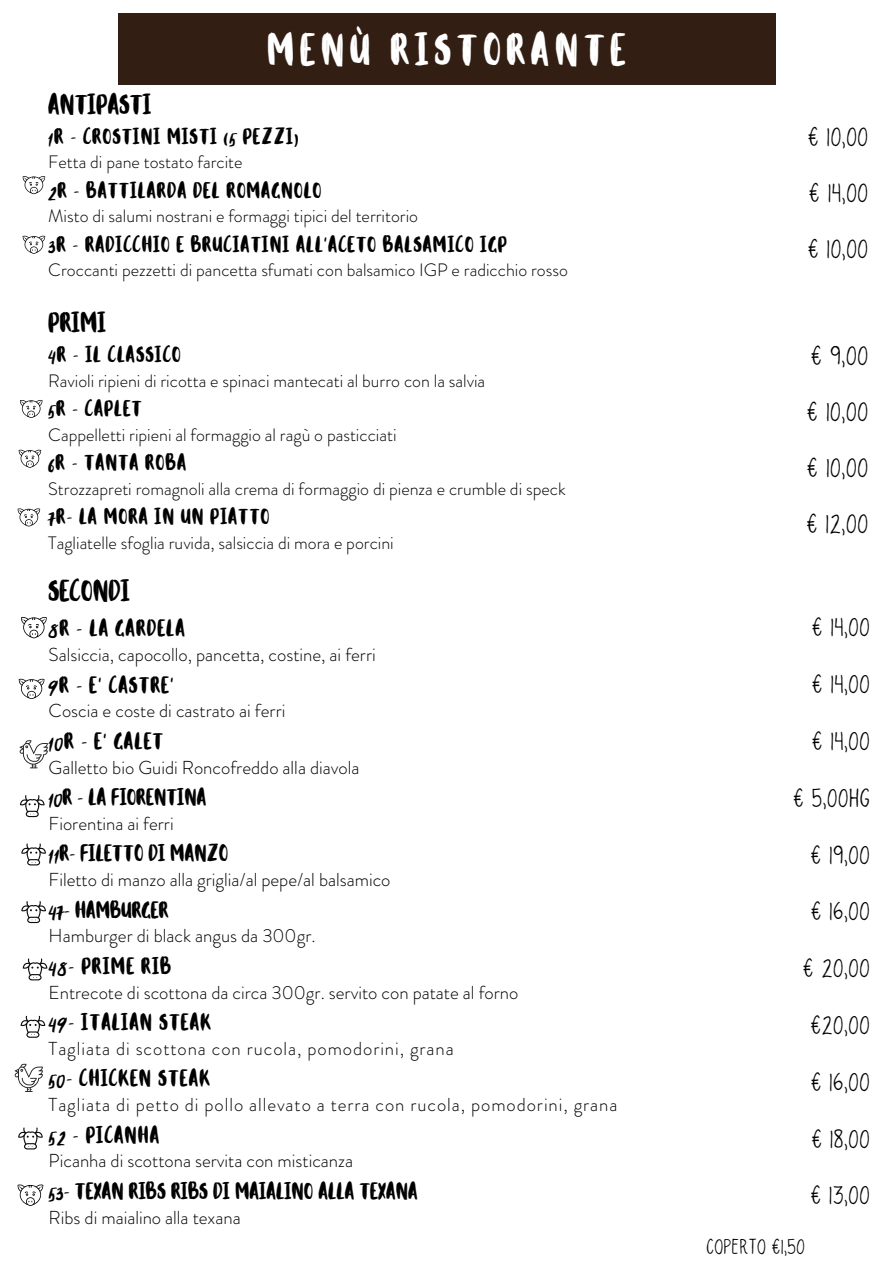
<style>
.page{position:relative;width:893px;height:1264px;background:#fff}
.page>*{position:absolute;margin:0;border:0;box-sizing:border-box;transform-origin:0 0}
.t1{font:36px "Portobesto Caps";letter-spacing:.15em;color:#fff}
.t2{font:24px "Portobesto Caps";color:#000}
.t3{font:22.8px "Seattle";color:#000}
.t4{font:22.5px "Seattle";color:#000}
.t5{font:22.5px "Portobesto Caps";color:#000}
.t6{font:21.9px "Seattle";color:#000}
.t7{font:300 18.75px "Brandon Grotesque";color:#000}
.t8{font:300 18.75px "Brandon Grotesque";letter-spacing:.05em;color:#000}
.t9{font:18.75px "Portobesto Caps";letter-spacing:.05em;color:#000}
.t10{font:18.75px "Portobesto Caps";color:#000}
.t11{font:18px "Seattle";color:#000}
.t12{font:300 17.85px "Brandon Grotesque";color:#000}
.t13{font:17.85px "Portobesto Caps";letter-spacing:.05em;color:#000}
</style>
<div class="page">
<div style="left:118px;top:13px;width:657px;height:72px;background:#321e13"></div>
<svg style="left:18px;top:450px;width:24px;height:18px"></svg>
<svg style="left:20px;top:400px;width:23px;height:18px"></svg>
<svg style="left:17px;top:508px;width:24px;height:18px"></svg>
<svg style="left:21px;top:1015px;width:24px;height:22px"></svg>
<svg style="left:23px;top:958px;width:24px;height:22px"></svg>
<svg style="left:21px;top:901px;width:25px;height:22px"></svg>
<svg style="left:21px;top:843px;width:25px;height:22px"></svg>
<svg style="left:20px;top:795px;width:25px;height:22px"></svg>
<svg style="left:18px;top:678px;width:27px;height:21px"></svg>
<svg style="left:20px;top:740px;width:28px;height:28px"></svg>
<svg style="left:21px;top:617px;width:26px;height:21px"></svg>
<svg style="left:22px;top:236px;width:24px;height:18px"></svg>
<svg style="left:22px;top:176px;width:24px;height:18px"></svg>
<svg style="left:18px;top:1127px;width:25px;height:22px"></svg>
<svg style="left:17px;top:1184px;width:27px;height:21px"></svg>
<svg style="left:15px;top:1063px;width:28px;height:28px"></svg>
<p class="t5" style="left:48px;top:87px;width:105px">ANTIPASTI</p>
<h1 class="t1" style="left:267px;top:22px;width:360px">MENÙ RISTORANTE</h1>
<p class="t13" style="left:48px;top:122px;width:251px">1R - CROSTINI MISTI (5 PEZZI)</p>
<p class="t12" style="left:48px;top:150px;width:196px">Fetta di pane tostato farcite</p>
<p class="t13" style="left:48px;top:176px;width:275px">2R - BATTILARDA DEL ROMAGNOLO</p>
<p class="t12" style="left:48px;top:204px;width:371px">Misto di salumi nostrani e formaggi tipici del territorio</p>
<p class="t13" style="left:48px;top:230px;width:460px">3R - RADICCHIO E BRUCIATINI ALL'ACETO BALSAMICO IGP</p>
<p class="t12" style="left:48px;top:258px;width:521px">Croccanti pezzetti di pancetta sfumati con balsamico IGP e radicchio rosso</p>
<p class="t5" style="left:48px;top:305px;width:60px">PRIMI</p>
<p class="t13" style="left:48px;top:340px;width:134px">4R - IL CLASSICO</p>
<p class="t12" style="left:48px;top:368px;width:438px">Ravioli ripieni di ricotta e spinaci mantecati al burro con la salvia</p>
<p class="t13" style="left:48px;top:394px;width:95px">5R - CAPLET</p>
<p class="t12" style="left:48px;top:422px;width:350px">Cappelletti ripieni al formaggio al ragù o pasticciati</p>
<p class="t13" style="left:48px;top:448px;width:139px">6R - TANTA ROBA</p>
<p class="t12" style="left:48px;top:476px;width:519px">Strozzapreti romagnoli alla crema di formaggio di pienza e crumble di speck</p>
<p class="t13" style="left:48px;top:502px;width:223px">7R- LA MORA IN UN PIATTO</p>
<p class="t12" style="left:48px;top:530px;width:347px">Tagliatelle sfoglia ruvida, salsiccia di mora e porcini</p>
<h2 class="t2" style="left:48px;top:572px;width:83px">SECONDI</h2>
<p class="t9" style="left:49px;top:614px;width:138px">8R - LA GARDELA</p>
<p class="t7" style="left:49px;top:641px;width:328px">Salsiccia, capocollo, pancetta, costine, ai ferri</p>
<p class="t9" style="left:49px;top:670px;width:127px">9R - E' CASTRE'</p>
<p class="t7" style="left:49px;top:697px;width:238px">Coscia e coste di castrato ai ferri</p>
<p class="t9" style="left:49px;top:726px;width:116px">10R - E' GALET</p>
<p class="t7" style="left:49px;top:754px;width:312px">Galletto bio Guidi Roncofreddo alla diavola</p>
<p class="t10" style="left:49px;top:782px;width:159px">10R - LA FIORENTINA</p>
<p class="t7" style="left:49px;top:810px;width:127px">Fiorentina ai ferri</p>
<p class="t10" style="left:49px;top:838px;width:181px">11R- FILETTO DI MANZO</p>
<p class="t7" style="left:49px;top:866px;width:343px">Filetto di manzo alla griglia/al pepe/al balsamico</p>
<p class="t10" style="left:49px;top:895px;width:121px">47- HAMBURGER</p>
<p class="t7" style="left:49px;top:922px;width:268px">Hamburger di black angus da 300gr.</p>
<p class="t9" style="left:49px;top:951px;width:124px">48- PRIME RIB</p>
<p class="t7" style="left:49px;top:978px;width:471px">Entrecote di scottona da circa 300gr. servito con patate al forno</p>
<p class="t9" style="left:49px;top:1007px;width:164px">49- ITALIAN STEAK</p>
<p class="t8" style="left:49px;top:1035px;width:406px">Tagliata di scottona con rucola, pomodorini, grana</p>
<p class="t9" style="left:49px;top:1063px;width:163px">50- CHICKEN STEAK</p>
<p class="t8" style="left:49px;top:1091px;width:570px">Tagliata di petto di pollo allevato a terra con rucola, pomodorini, grana</p>
<p class="t9" style="left:49px;top:1119px;width:112px">52 - PICANHA</p>
<p class="t7" style="left:49px;top:1147px;width:306px">Picanha di scottona servita con misticanza</p>
<p class="t10" style="left:49px;top:1176px;width:370px">53- TEXAN RIBS RIBS DI MAIALINO ALLA TEXANA</p>
<p class="t7" style="left:49px;top:1203px;width:194px">Ribs di maialino alla texana</p>
<p class="t4" style="left:808px;top:126px;width:61px">€ 10,00</p>
<p class="t4" style="left:809px;top:182px;width:60px">€ 14,00</p>
<p class="t4" style="left:808px;top:239px;width:61px">€ 10,00</p>
<p class="t3" style="left:811px;top:345px;width:58px">€ 9,00</p>
<p class="t3" style="left:807px;top:401px;width:62px">€ 10,00</p>
<p class="t3" style="left:807px;top:457px;width:62px">€ 10,00</p>
<p class="t3" style="left:807px;top:513px;width:62px">€ 12,00</p>
<p class="t6" style="left:812px;top:617px;width:59px">€ 14,00</p>
<p class="t6" style="left:812px;top:674px;width:59px">€ 14,00</p>
<p class="t6" style="left:812px;top:731px;width:59px">€ 14,00</p>
<p class="t6" style="left:794px;top:787px;width:77px">€ 5,00HG</p>
<p class="t6" style="left:811px;top:844px;width:60px">€ 19,00</p>
<p class="t6" style="left:811px;top:901px;width:60px">€ 16,00</p>
<p class="t6" style="left:803px;top:958px;width:68px">€ 20,00</p>
<p class="t6" style="left:811px;top:1014px;width:60px">€20,00</p>
<p class="t6" style="left:811px;top:1071px;width:60px">€ 16,00</p>
<p class="t6" style="left:812px;top:1128px;width:59px">€ 18,00</p>
<p class="t6" style="left:811px;top:1185px;width:60px">€ 13,00</p>
<p class="t11" style="left:706px;top:1238px;width:101px">COPERTO €1,50</p>
</div>
